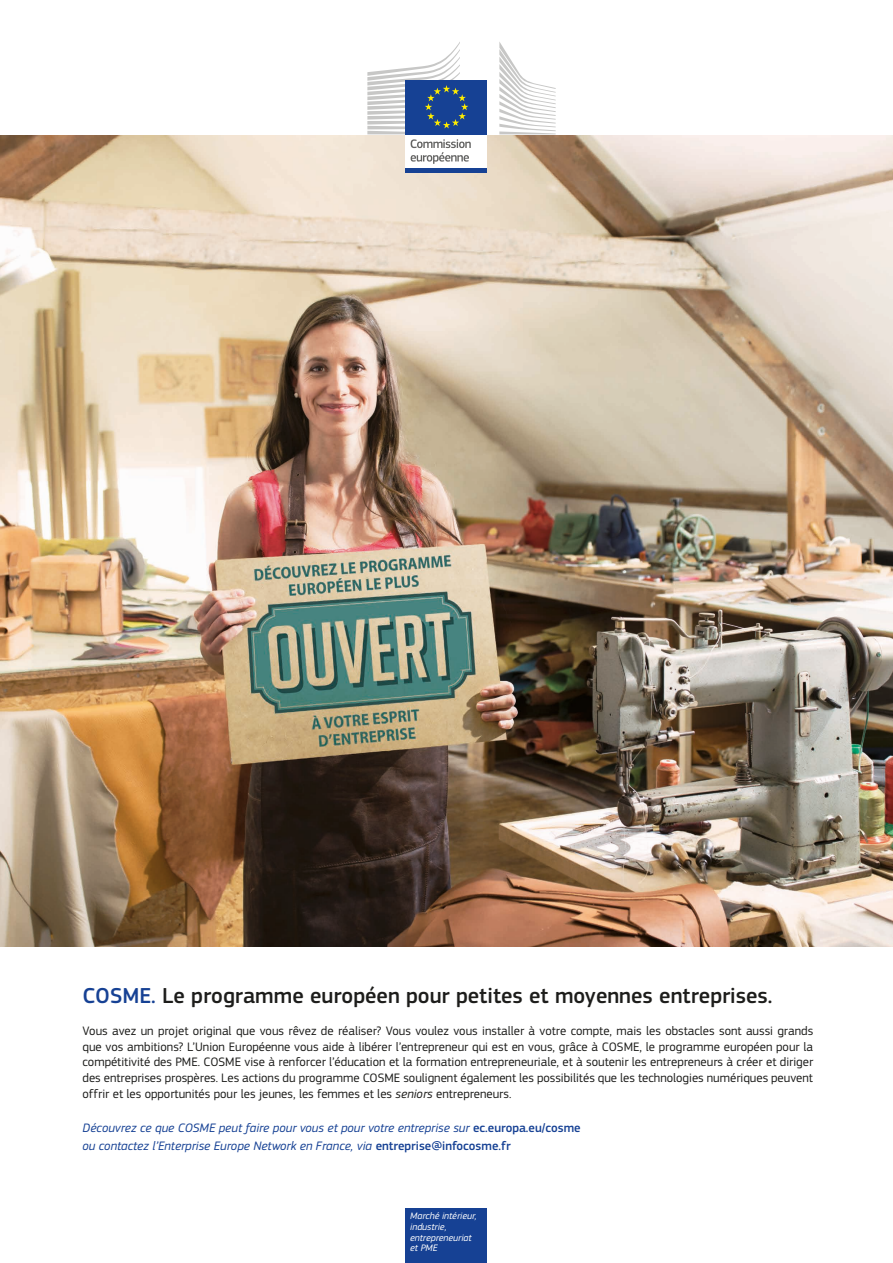
<style>
.page{position:relative;width:893px;height:1263px;background:#fff}
.page>*{position:absolute;margin:0;border:0;box-sizing:border-box;transform-origin:0 0}
.t1{font:500 22.5px "EC Square Sans Pro";color:#1d1d1b}
.t2{font:12.75px/15.8px "EC Square Sans Pro";color:#1d1d1b;text-align:justify}
.t3{font:italic 12.75px/18px "EC Square Sans Pro";color:#164194}
.t4{font:italic 9.75px/10.5px "EC Square Sans Pro";color:#fff}
.s1{color:#164194}
.s2{font-style:italic}
.s3{font-weight:500;font-style:normal}
</style>
<div class="page">
<img style="left:0;top:135px;width:893px;height:811px">
<div style="left:406px;top:1208px;width:81px;height:55px;background:#164194"></div>
<svg style="left:329px;top:134px;width:265px;height:67px;background:#d8c5b0"></svg>
<div style="left:406px;top:133px;width:81px;height:36px;background:#fff"></div>
<svg style="left:499px;top:42px;width:57px;height:92px"></svg>
<div style="left:406px;top:80px;width:81px;height:54px;background:#164194"></div>
<hr style="left:406px;top:168px;width:81px;height:4px;background:#164194">
<svg style="left:367px;top:42px;width:104px;height:122px"></svg>
<h1 class="t1" style="left:83px;top:983px;width:691px"><span class="s1">COSME.</span> Le programme européen pour petites et moyennes entreprises.</h1>
<p class="t2" style="left:83px;top:1023px;width:732px">Vous avez un projet original que vous rêvez de réaliser? Vous voulez vous installer à votre compte, mais les obstacles sont aussi grands que vos ambitions? L’Union Européenne vous aide à libérer l’entrepreneur qui est en vous, grâce à COSME, le programme européen pour la compétitivité des PME. COSME vise à renforcer l’éducation et la formation entrepreneuriale, et à soutenir les entrepreneurs à créer et diriger des entreprises prospères. Les actions du programme COSME soulignent également les possibilités que les technologies numériques peuvent offrir et les opportunités pour les jeunes, les femmes et les <span class="s2">seniors</span> entrepreneurs.</p>
<p class="t3" style="left:83px;top:1119px;width:500px">Découvrez ce que COSME peut faire pour vous et pour votre entreprise sur <span class="s3">ec.europa.eu/cosme </span>ou contactez l’Enterprise Europe Network en France, via <span class="s3">entreprise@infocosme.fr</span></p>
<p class="t4" style="left:410px;top:1211px;width:68px">Marché intérieur, industrie, entrepreneuriat et PME</p>
</div>
